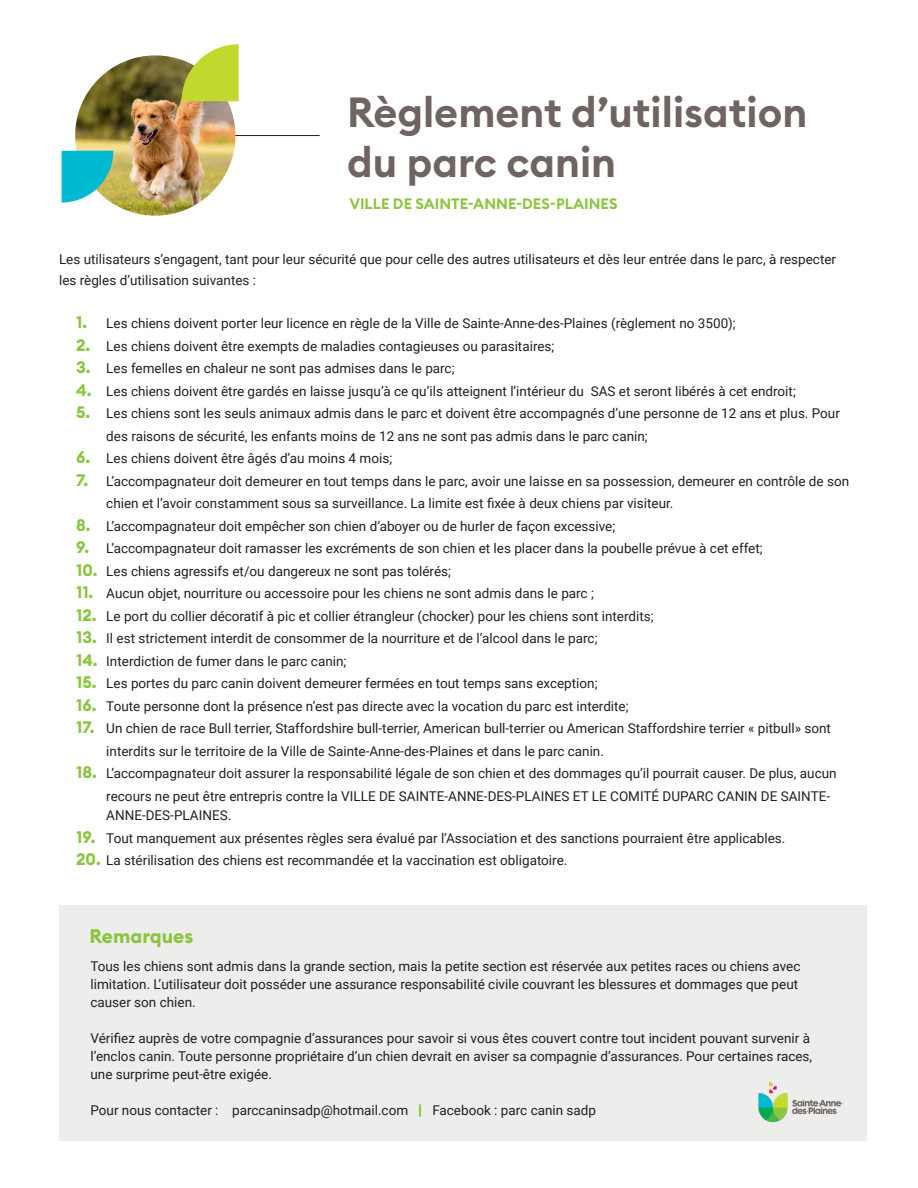
<style>
.page{position:relative;width:918px;height:1188px;background:#fff}
.page>*{position:absolute;margin:0;border:0;box-sizing:border-box;transform-origin:0 0}
.t1{font:600 41.55px/49.8px "Euclid Circular B";color:#6f6461}
.t2{font:700 19.35px "Euclid Circular B";color:#8bc53f}
.t3{font:600 15px "Euclid Circular B";color:#8bc53f}
.t4{font:13.5px/22.5px "Roboto";color:#231f20}
.s1{font-family:"Euclid Circular B";font-weight:700;font-size:16.5px;color:#8bc53f}
.s2{font-family:"Euclid Circular B";font-weight:700;font-size:15px;color:#8bc53f}
</style>
<div class="page">
<hr style="left:212px;top:135px;width:108px;height:1px;background:#231f20">
<img style="left:75px;top:55px;width:160px;height:161px;border-radius:80px">
<svg style="left:182px;top:44px;width:57px;height:57px"></svg>
<svg style="left:62px;top:151px;width:51px;height:52px;background:#31c0c7"></svg>
<div style="left:59px;top:905px;width:807px;height:235px;background:#ededec"></div>
<img style="left:758px;top:1082px;width:85px;height:41px">
<p class="t1" style="left:347px;top:88px;width:462px">Règlement d’utilisation du parc canin</p>
<p class="t3" style="left:349px;top:194px;width:270px">VILLE DE SAINTE-ANNE-DES-PLAINES</p>
<p class="t4" style="left:59px;top:248px;width:779px;line-height:21px">Les utilisateurs s’engagent, tant pour leur sécurité que pour celle des autres utilisateurs et dès leur entrée dans le parc, à respecter les règles d’utilisation suivantes :</p>
<p class="t4" style="left:76px;top:312px;width:661px"><span class="s1">1.</span> Les chiens doivent porter leur licence en règle de la Ville de Sainte-Anne-des-Plaines (règlement no 3500);</p>
<p class="t4" style="left:76px;top:334px;width:480px"><span class="s1">2.</span> Les chiens doivent être exempts de maladies contagieuses ou parasitaires;</p>
<p class="t4" style="left:76px;top:357px;width:380px"><span class="s1">3.</span> Les femelles en chaleur ne sont pas admises dans le parc;</p>
<p class="t4" style="left:76px;top:379px;width:721px"><span class="s1">4.</span> Les chiens doivent être gardés en laisse jusqu’à ce qu’ils atteignent l’intérieur du SAS et seront libérés à cet endroit;</p>
<p class="t4" style="left:106px;top:402px;width:735px;text-indent:-30px"><span class="s1">5.</span> Les chiens sont les seuls animaux admis dans le parc et doivent être accompagnés d’une personne de 12 ans et plus. Pour des raisons de sécurité, les enfants moins de 12 ans ne sont pas admis dans le parc canin;</p>
<p class="t4" style="left:76px;top:447px;width:318px"><span class="s1">6.</span> Les chiens doivent être âgés d’au moins 4 mois;</p>
<p class="t4" style="left:106px;top:469px;width:744px;text-indent:-30px"><span class="s1">7.</span> L’accompagnateur doit demeurer en tout temps dans le parc, avoir une laisse en sa possession, demeurer en contrôle de son chien et l’avoir constamment sous sa surveillance. La limite est fixée à deux chiens par visiteur.</p>
<p class="t4" style="left:76px;top:514px;width:541px"><span class="s1">8.</span> L’accompagnateur doit empêcher son chien d’aboyer ou de hurler de façon excessive;</p>
<p class="t4" style="left:76px;top:537px;width:688px"><span class="s1">9.</span> L’accompagnateur doit ramasser les excréments de son chien et les placer dans la poubelle prévue à cet effet;</p>
<p class="t4" style="left:76px;top:559px;width:376px"><span class="s1">10.</span> Les chiens agressifs et/ou dangereux ne sont pas tolérés;</p>
<p class="t4" style="left:76px;top:582px;width:519px"><span class="s1">11.</span> Aucun objet, nourriture ou accessoire pour les chiens ne sont admis dans le parc ;</p>
<p class="t4" style="left:76px;top:604px;width:579px"><span class="s1">12.</span> Le port du collier décoratif à pic et collier étrangleur (chocker) pour les chiens sont interdits;</p>
<p class="t4" style="left:76px;top:627px;width:523px"><span class="s1">13.</span> Il est strictement interdit de consommer de la nourriture et de l’alcool dans le parc;</p>
<p class="t4" style="left:76px;top:649px;width:272px"><span class="s1">14.</span> Interdiction de fumer dans le parc canin;</p>
<p class="t4" style="left:76px;top:672px;width:523px"><span class="s1">15.</span> Les portes du parc canin doivent demeurer fermées en tout temps sans exception;</p>
<p class="t4" style="left:76px;top:694px;width:554px"><span class="s1">16.</span> Toute personne dont la présence n’est pas directe avec la vocation du parc est interdite;</p>
<p class="t4" style="left:106px;top:717px;width:726px;text-indent:-30px"><span class="s1">17.</span> Un chien de race Bull terrier, Staffordshire bull-terrier, American bull-terrier ou American Staffordshire terrier « pitbull» sont interdits sur le territoire de la Ville de Sainte-Anne-des-Plaines et dans le parc canin.</p>
<p class="t4" style="left:106px;top:762px;width:732px;text-indent:-30px"><span class="s1">18.</span> L’accompagnateur doit assurer la responsabilité légale de son chien et des dommages qu’il pourrait causer. De plus, aucun recours ne peut être entrepris contre la VILLE DE SAINTE-ANNE-DES-PLAINES ET LE COMITÉ DUPARC CANIN DE SAINTE-</p>
<p class="t4" style="left:106px;top:804px;width:126px">ANNE-DES-PLAINES.</p>
<p class="t4" style="left:76px;top:826px;width:711px"><span class="s1">19.</span> Tout manquement aux présentes règles sera évalué par l’Association et des sanctions pourraient être applicables.</p>
<p class="t4" style="left:76px;top:849px;width:493px"><span class="s1">20.</span> La stérilisation des chiens est recommandée et la vaccination est obligatoire.</p>
<p class="t2" style="left:90px;top:924px;width:105px">Remarques</p>
<p class="t4" style="left:90px;top:957px;width:712px;line-height:18px">Tous les chiens sont admis dans la grande section, mais la petite section est réservée aux petites races ou chiens avec limitation. L’utilisateur doit posséder une assurance responsabilité civile couvrant les blessures et dommages que peut causer son chien.</p>
<p class="t4" style="left:90px;top:1029px;width:723px;line-height:18px">Vérifiez auprès de votre compagnie d’assurances pour savoir si vous êtes couvert contre tout incident pouvant survenir à l’enclos canin. Toute personne propriétaire d’un chien devrait en aviser sa compagnie d’assurances. Pour certaines races, une surprime peut-être exigée.</p>
<p class="t4" style="left:90px;top:1099px;width:507px">Pour nous contacter : parccaninsadp@hotmail.com <span class="s2">|</span> Facebook : parc canin sadp</p>
</div>
